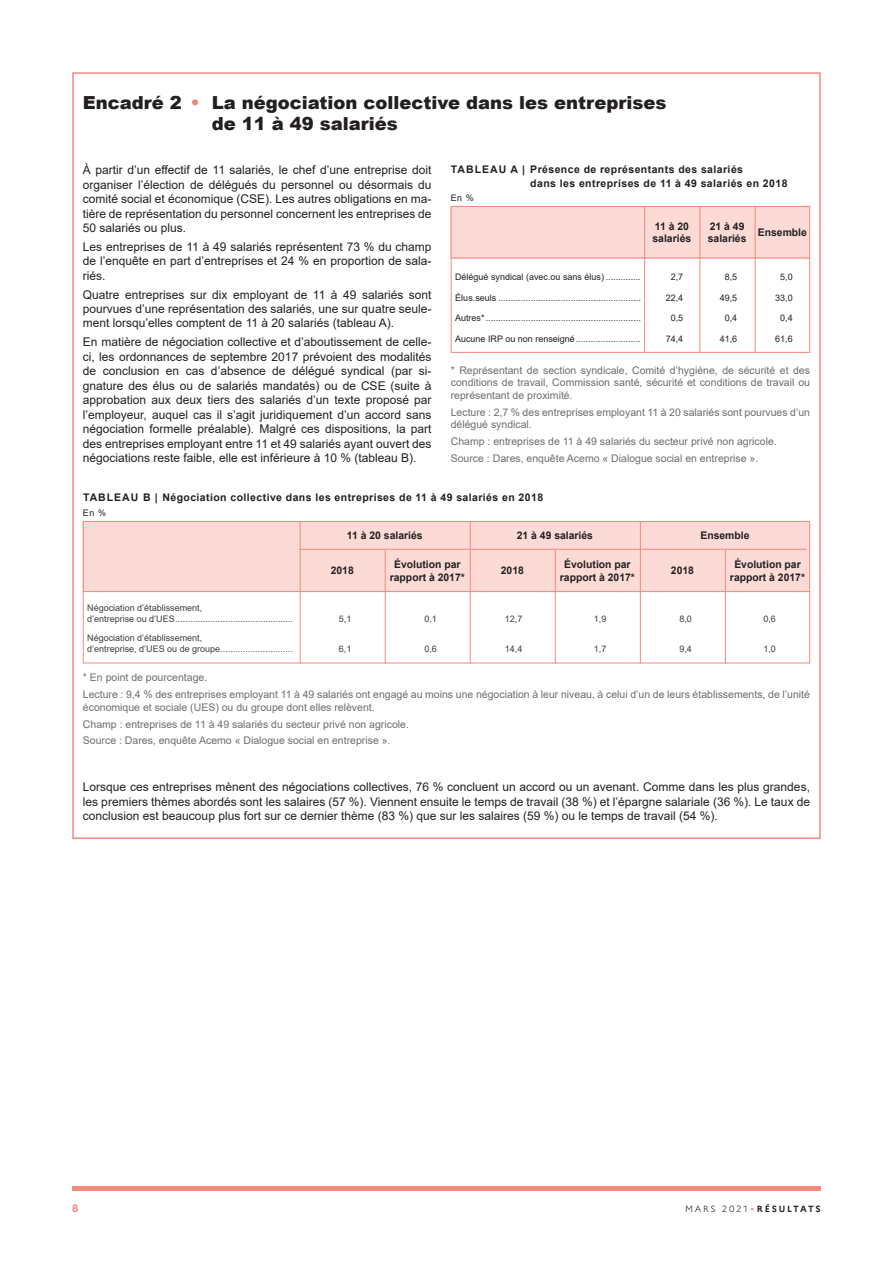
<style>
.page{position:relative;width:893px;height:1263px;background:#fff}
.page>*{position:absolute;margin:0;border:0;box-sizing:border-box;transform-origin:0 0}
.t1{font:900 18px/21.6px "Arial";color:#231f20}
.t2{font:12px/14.4px "Arial";color:#231f20;text-align:justify}
.t3{font:10.5px/16.8px "Arial";color:#6c6d70}
.t4{font:700 10.5px/12.6px "Arial";color:#231f20;text-align:center}
.t5{font:700 10.5px/13.5px "Arial";letter-spacing:.04em;color:#231f20}
.t6{font:700 10.5px "Marianne";color:#f4897d}
.t7{font:9px "Arial";color:#231f20}
.t8{font:9px/10.8px "Arial";color:#3e3e3f}
.t9{font:700 9px "Marianne";letter-spacing:.19em;color:#231f20}
.s1{font-family:"Manrope";font-weight:700;font-size:21px;color:#f3807a}
.s2{font-weight:300}
.s3{font-family:"Manrope";color:#f4897d}
</style>
<div class="page">
<div style="left:451px;top:206px;width:359px;height:52px;background:#fcdbd6"></div>
<div style="left:83px;top:521px;width:727px;height:71px;background:#fcdbd6"></div>
<div style="left:451px;top:206px;width:359px;height:147px;border:1px solid #f4897d"></div>
<hr style="left:451px;top:258px;width:359px;height:1px;background:#f4897d">
<hr style="left:755px;top:206px;width:1px;height:147px;background:#f4897d">
<hr style="left:699px;top:206px;width:1px;height:147px;background:#f4897d">
<hr style="left:644px;top:206px;width:1px;height:147px;background:#f4897d">
<div style="left:83px;top:521px;width:727px;height:142px;border:1px solid #f4897d"></div>
<hr style="left:300px;top:549px;width:506px;height:1px;background:#f4897d">
<hr style="left:83px;top:591px;width:727px;height:1px;background:#f4897d">
<hr style="left:725px;top:550px;width:1px;height:113px;background:#f4897d">
<hr style="left:640px;top:521px;width:1px;height:142px;background:#f4897d">
<hr style="left:555px;top:550px;width:1px;height:113px;background:#f4897d">
<hr style="left:470px;top:521px;width:1px;height:142px;background:#f4897d">
<hr style="left:385px;top:550px;width:1px;height:113px;background:#f4897d">
<hr style="left:300px;top:521px;width:1px;height:142px;background:#f4897d">
<div style="left:72px;top:1186px;width:749px;height:5px;background:#f4897d"></div>
<h1 class="t1" style="left:212px;top:91px;width:456px;text-indent:-129px">Encadré 2 <span class="s1">•</span> La négociation collective dans les entreprises de 11 à 49 salariés</h1>
<p class="t2" style="left:83px;top:163px;width:350px">À partir d’un effectif de 11 salariés, le chef d’une entreprise doit organiser l’élection de délégués du personnel ou désormais du comité social et économique (CSE). Les autres obligations en ma&shy;tière de représentation du personnel concernent les entreprises de 50 salariés ou plus.</p>
<p class="t2" style="left:83px;top:239px;width:350px">Les entreprises de 11 à 49 salariés représentent 73 % du champ de l’enquête en part d’entreprises et 24 % en proportion de sala&shy;riés.</p>
<p class="t2" style="left:83px;top:287px;width:350px">Quatre entreprises sur dix employant de 11 à 49 salariés sont pourvues d’une représentation des salariés, une sur quatre seule&shy;ment lorsqu’elles comptent de 11 à 20 salariés (tableau A).</p>
<p class="t2" style="left:83px;top:335px;width:350px">En matière de négociation collective et d’aboutissement de celle&shy;ci, les ordonnances de septembre 2017 prévoient des modalités de conclusion en cas d’absence de délégué syndical (par si&shy;gnature des élus ou de salariés mandatés) ou de CSE (suite à approbation aux deux tiers des salariés d’un texte proposé par l’employeur, auquel cas il s’agit juridiquement d’un accord sans négociation formelle préalable). Malgré ces dispositions, la part des entreprises employant entre 11 et 49 salariés ayant ouvert des négociations reste faible, elle est inférieure à 10 % (tableau B).</p>
<p class="t5" style="left:530px;top:163px;width:259px;text-indent:-79px">TABLEAU A | Présence de représentants des salariés<br>dans les entreprises de 11 à 49 salariés en 2018</p>
<p class="t7" style="left:451px;top:191px;width:25px">En %</p>
<p class="t4" style="left:652px;top:220px;width:40px;text-align:left">11 à 20 salariés</p>
<p class="t4" style="left:708px;top:220px;width:40px;text-align:left">21 à 49 salariés</p>
<p class="t4" style="left:758px;top:226px;width:51px">Ensemble</p>
<p class="t7" style="left:455px;top:271px;width:187px">Délégué syndical (avec.ou sans élus) ..............</p>
<p class="t7" style="left:671px;top:271px;width:14px">2,7</p>
<p class="t7" style="left:725px;top:271px;width:14px">8,5</p>
<p class="t7" style="left:780px;top:271px;width:14px">5,0</p>
<p class="t7" style="left:455px;top:291px;width:187px">Élus.seuls .........................................................</p>
<p class="t7" style="left:666px;top:291px;width:19px">22,4</p>
<p class="t7" style="left:720px;top:291px;width:19px">49,5</p>
<p class="t7" style="left:775px;top:291px;width:19px">33,0</p>
<p class="t7" style="left:455px;top:312px;width:187px">Autres*..............................................................</p>
<p class="t7" style="left:671px;top:312px;width:14px">0,5</p>
<p class="t7" style="left:725px;top:312px;width:14px">0,4</p>
<p class="t7" style="left:780px;top:312px;width:14px">0,4</p>
<p class="t7" style="left:455px;top:333px;width:187px">Aucune IRP ou non renseigné..........................</p>
<p class="t7" style="left:666px;top:333px;width:19px">74,4</p>
<p class="t7" style="left:720px;top:333px;width:19px">41,6</p>
<p class="t7" style="left:775px;top:333px;width:19px">61,6</p>
<p class="t3" style="left:451px;top:364px;width:361px;line-height:12.6px;text-align:justify">* Représentant de section syndicale, Comité d’hygiène, de sécurité et des conditions de travail, Commission santé, sécurité et conditions de travail ou représentant de proximité.</p>
<p class="t3" style="left:451px;top:406px;width:361px;line-height:12.6px">Lecture : 2,7 % des entreprises employant 11 à 20 salariés sont pourvues d’un délégué syndical.</p>
<p class="t3" style="left:451px;top:433px;width:328px">Champ : entreprises de 11 à 49 salariés du secteur privé non agricole.<br>Source : Dares, enquête Acemo « Dialogue social en entreprise ».</p>
<p class="t5" style="left:83px;top:491px;width:462px">TABLEAU B | Négociation collective dans les entreprises de 11 à 49 salariés en 2018</p>
<p class="t7" style="left:83px;top:506px;width:25px">En %</p>
<p class="t4" style="left:347px;top:529px;width:77px">11 à 20 salariés</p>
<p class="t4" style="left:517px;top:529px;width:78px">21 à 49 salariés</p>
<p class="t4" style="left:700px;top:529px;width:51px">Ensemble</p>
<p class="t4" style="left:331px;top:564px;width:25px">2018</p>
<p class="t4" style="left:390px;top:558px;width:77px">Évolution par rapport à 2017*</p>
<p class="t4" style="left:501px;top:564px;width:25px">2018</p>
<p class="t4" style="left:560px;top:558px;width:77px">Évolution par rapport à 2017*</p>
<p class="t4" style="left:671px;top:564px;width:25px">2018</p>
<p class="t4" style="left:730px;top:558px;width:77px">Évolution par rapport à 2017*</p>
<p class="t8" style="left:87px;top:603px;width:207px">Négociation d’établissement,<br>d’entreprise ou d’UES...............................................</p>
<p class="t8" style="left:339px;top:613px;width:14px">5,1</p>
<p class="t8" style="left:424px;top:613px;width:14px">0,1</p>
<p class="t8" style="left:505px;top:613px;width:19px">12,7</p>
<p class="t8" style="left:594px;top:613px;width:14px">1,9</p>
<p class="t8" style="left:679px;top:613px;width:14px">8,0</p>
<p class="t8" style="left:763px;top:613px;width:14px">0,6</p>
<p class="t8" style="left:87px;top:633px;width:207px">Négociation d’établissement,<br>d’entreprise, d’UES ou de groupe.............................</p>
<p class="t8" style="left:339px;top:643px;width:14px">6,1</p>
<p class="t8" style="left:424px;top:643px;width:14px">0,6</p>
<p class="t8" style="left:505px;top:643px;width:19px">14,4</p>
<p class="t8" style="left:594px;top:643px;width:14px">1,7</p>
<p class="t8" style="left:679px;top:643px;width:14px">9,4</p>
<p class="t8" style="left:763px;top:643px;width:14px">1,0</p>
<p class="t3" style="left:83px;top:669px;width:729px">* En point de pourcentage.<br>Lecture : 9,4 % des entreprises employant 11 à 49 salariés ont engagé au moins une négociation à leur niveau, à celui d’un de leurs établissements, de l’unité</p>
<p class="t3" style="left:83px;top:699px;width:328px">économique et sociale (UES) ou du groupe dont elles relèvent.<br>Champ : entreprises de 11 à 49 salariés du secteur privé non agricole.<br>Source : Dares, enquête Acemo « Dialogue social en entreprise ».</p>
<p class="t2" style="left:83px;top:780px;width:729px">Lorsque ces entreprises mènent des négociations collectives, 76 % concluent un accord ou un avenant. Comme dans les plus grandes, les premiers thèmes abordés sont les salaires (57 %). Viennent ensuite le temps de travail (38 %) et l’épargne salariale (36 %). Le taux de conclusion est beaucoup plus fort sur ce dernier thème (83 %) que sur les salaires (59 %) ou le temps de travail (54 %).</p>
<p class="t6" style="left:72px;top:1202px;width:8px">8</p>
<p class="t9" style="left:685px;top:1203px;width:137px"><span class="s2">MARS 2021</span><span class="s3">•</span>RÉSULTATS</p>
</div>
